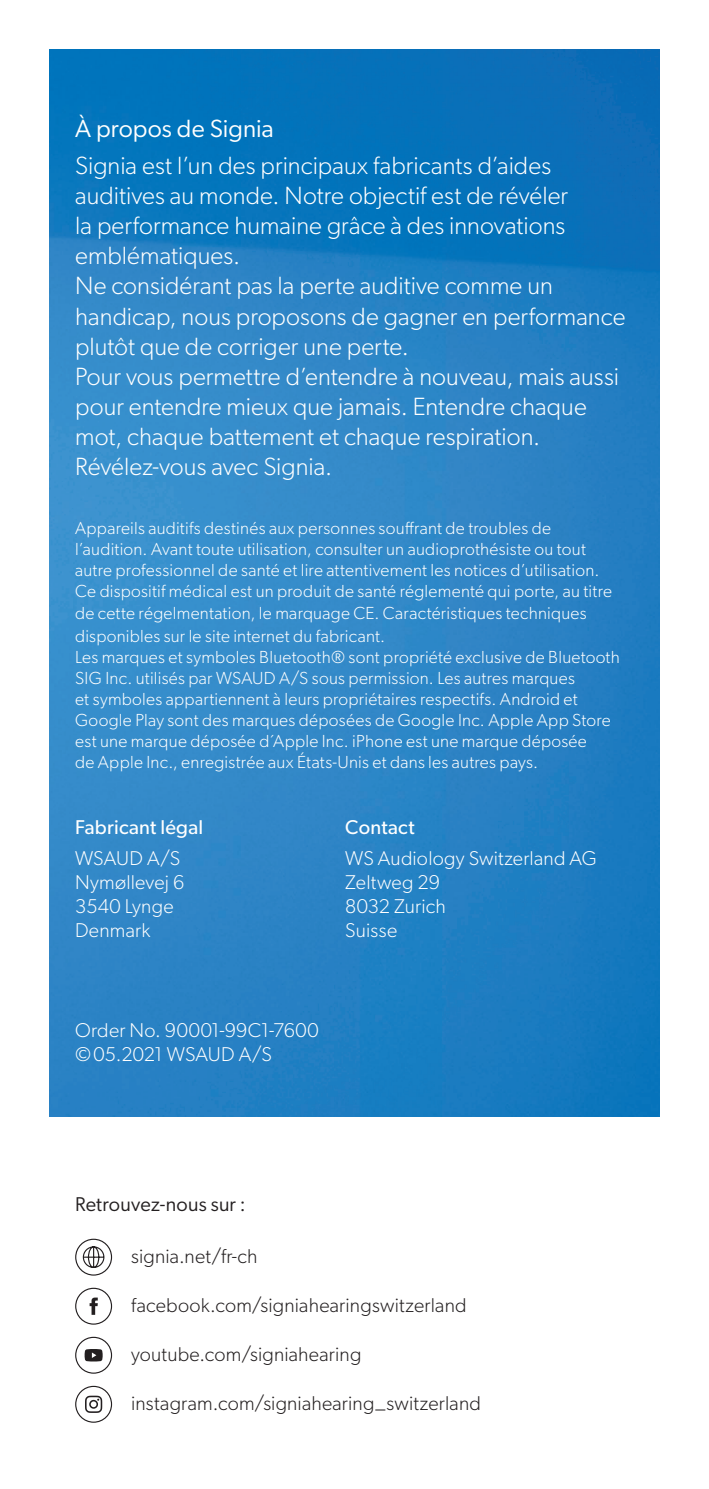
<style>
.page{position:relative;width:709px;height:1489px;background:#fff}
.page>*{position:absolute;margin:0;border:0;box-sizing:border-box;transform-origin:0 0}
.t1{font:300 25px/30px "Gibson";letter-spacing:.005em;color:#fff}
.t2{font:25px "Gibson";color:#fff}
.t3{font:300 20px/24px "Gibson";letter-spacing:.01em;color:#fff}
.t4{font:300 20px "Gibson";letter-spacing:.01em;color:#231f20}
.t5{font:20px "Gibson";letter-spacing:.015em;color:#fff}
.t6{font:20px "Gibson";letter-spacing:.01em;color:#231f20}
.t7{font:300 17.5px/21.2px "Gibson";letter-spacing:.015em;color:#fff}
</style>
<div class="page">
<img style="left:50px;top:50px;width:609px;height:1066px">
<svg style="left:75px;top:1238px;width:38px;height:38px"></svg>
<div style="left:75px;top:1287px;width:37px;height:37px;border:1px solid #231f20;border-radius:50%"></div>
<svg style="left:90px;top:1297px;width:8px;height:17px"></svg>
<div style="left:75px;top:1336px;width:37px;height:37px;border:1px solid #231f20;border-radius:50%"></div>
<svg style="left:85px;top:1349px;width:18px;height:12px"></svg>
<div style="left:75px;top:1385px;width:37px;height:37px;border:1px solid #231f20;border-radius:50%"></div>
<svg style="left:85px;top:1395px;width:17px;height:17px"></svg>
<h1 class="t2" style="left:75px;top:114px;width:200px">À propos de Signia</h1>
<p class="t1" style="left:75px;top:150px;width:552px">Signia est l’un des principaux fabricants d’aides auditives au monde. Notre objectif est de révéler<br>la performance humaine grâce à des innovations emblématiques.<br>Ne considérant pas la perte auditive comme un handicap, nous proposons de gagner en performance plutôt que de corriger une perte.<br>Pour vous permettre d’entendre à nouveau, mais aussi pour entendre mieux que jamais. Entendre chaque mot, chaque battement et chaque respiration.<br>Révélez-vous avec Signia.</p>
<p class="t7" style="left:75px;top:517px;width:546px">Appareils auditifs destinés aux personnes souffrant de troubles de l’audition. Avant toute utilisation, consulter un audioprothésiste ou tout autre professionnel de santé et lire attentivement les notices d’utilisation.<br>Ce dispositif médical est un produit de santé réglementé qui porte, au titre de cette régelmentation, le marquage CE. Caractéristiques techniques disponibles sur le site internet du fabricant.<br>Les marques et symboles Bluetooth® sont propriété exclusive de Bluetooth SIG Inc. utilisés par WSAUD A/S sous permission. Les autres marques<br>et symboles appartiennent à leurs propriétaires respectifs. Android et Google Play sont des marques déposées de Google Inc. Apple App Store est une marque déposée d´Apple Inc. iPhone est une marque déposée<br>de Apple Inc., enregistrée aux États-Unis et dans les autres pays.</p>
<p class="t5" style="left:75px;top:815px;width:130px">Fabricant légal</p>
<p class="t5" style="left:345px;top:815px;width:71px">Contact</p>
<p class="t3" style="left:75px;top:845px;width:106px">WSAUD A/S</p>
<p class="t3" style="left:345px;top:845px;width:253px">WS Audiology Switzerland AG</p>
<p class="t3" style="left:75px;top:869px;width:111px">Nymøllevej 6</p>
<p class="t3" style="left:345px;top:869px;width:96px">Zeltweg 29</p>
<p class="t3" style="left:75px;top:893px;width:100px">3540 Lynge</p>
<p class="t3" style="left:345px;top:893px;width:102px">8032 Zurich</p>
<p class="t3" style="left:75px;top:917px;width:77px">Denmark</p>
<p class="t3" style="left:345px;top:917px;width:53px">Suisse</p>
<p class="t3" style="left:75px;top:1017px;width:245px">Order No. 90001-99C1-7600 ©05.2021 WSAUD A/S</p>
<p class="t6" style="left:75px;top:1191px;width:172px">Retrouvez-nous sur :</p>
<p class="t4" style="left:131px;top:1244px;width:128px">signia.net/fr-ch</p>
<p class="t4" style="left:131px;top:1293px;width:337px">facebook.com/signiahearingswitzerland</p>
<p class="t4" style="left:131px;top:1342px;width:232px">youtube.com/signiahearing</p>
<p class="t4" style="left:131px;top:1391px;width:351px">instagram.com/signiahearing_switzerland</p>
</div>
